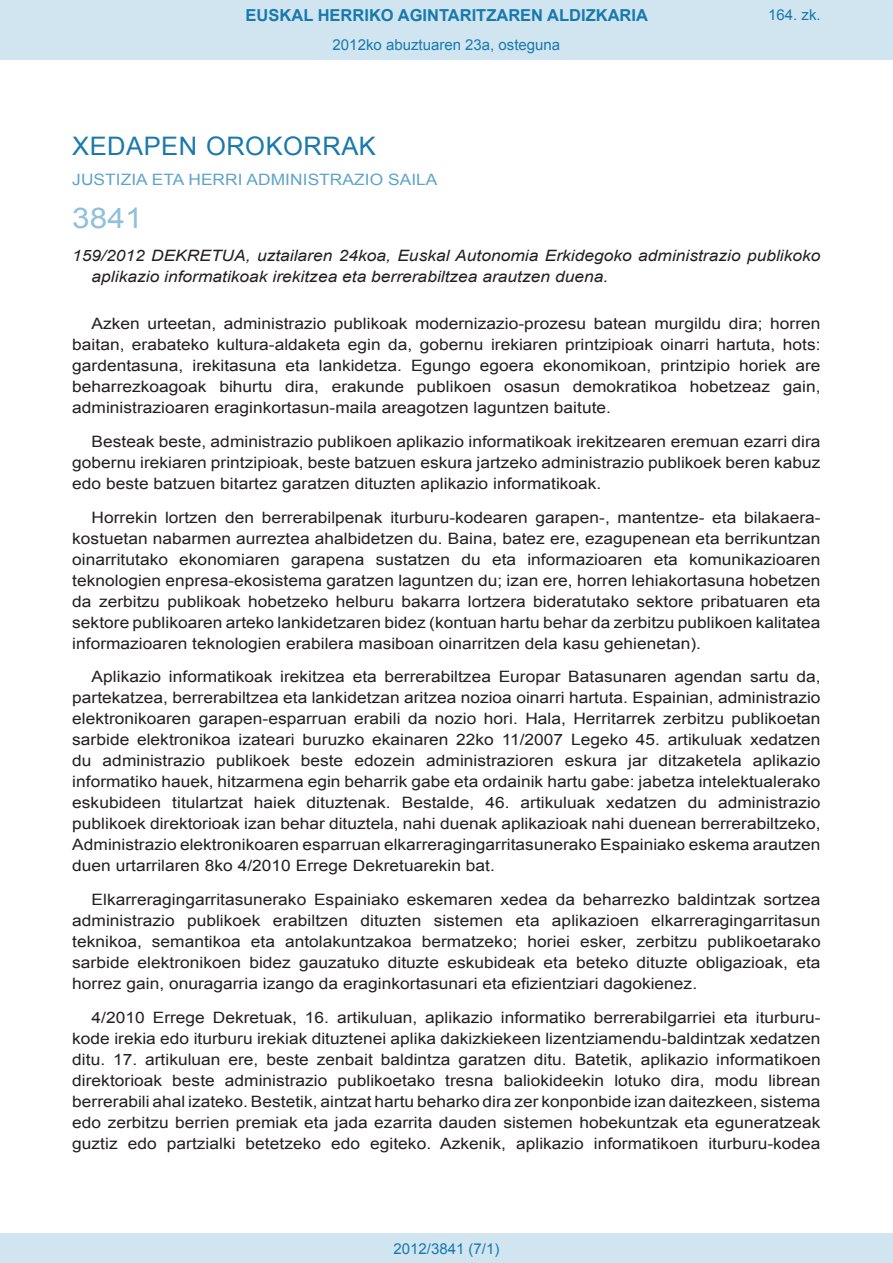
<style>
.page{position:relative;width:893px;height:1263px;background:#fff}
.page>*{position:absolute;margin:0;border:0;box-sizing:border-box;transform-origin:0 0}
.BOPVOrden{font:28.5px "Arial";color:#90c0db;scale:1.11 1}
.BOPVSeccion{font:25.5px "Arial";letter-spacing:.02em;color:#1879ad}
.t1{font:700 16.5px "Arial";color:#1879ad}
.BOPVDetalle{font:15.6px/21px "Arial";color:#231f20;text-align:justify;scale:1.11 1}
.BOPVTitulo{font:italic 15.6px/21px "Arial";color:#231f20;scale:1.11 1}
.BOPVOrganismo{font:15.6px "Arial";letter-spacing:.005em;color:#5ea4ca;scale:1.11 1}
.Paginacion_Centro{font:15px "Arial";color:#1879ad}
</style>
<div class="page">
<div style="left:0;top:0;width:893px;height:60px;background:#d0e5f0"></div>
<div style="left:0;top:1233px;width:893px;height:30px;background:#d0e5f0"></div>
<p class="t1" style="left:246px;top:4px;width:404px">EUSKAL HERRIKO AGINTARITZAREN ALDIZKARIA</p>
<p class="Paginacion_Centro" style="left:333px;top:35px;width:229px">2012ko abuztuaren 23a, osteguna</p>
<p class="Paginacion_Centro" style="left:768px;top:5px;width:54px">164. zk.</p>
<p class="BOPVSeccion" style="left:72px;top:129px;width:305px">XEDAPEN OROKORRAK</p>
<p class="BOPVOrganismo" style="left:72px;top:169px;width:331px">JUSTIZIA ETA HERRI ADMINISTRAZIO SAILA</p>
<p class="BOPVOrden" style="left:72px;top:199px;width:65px">3841</p>
<p class="BOPVTitulo" style="left:92px;top:246px;width:658px;text-indent:-19px">159/2012 DEKRETUA, uztailaren 24koa, Euskal Autonomia Erkidegoko administrazio publikoko aplikazio informatikoak irekitzea eta berrerabiltzea arautzen duena.</p>
<p class="BOPVDetalle" style="left:72px;top:313px;width:676px;text-indent:19px">Azken urteetan, administrazio publikoak modernizazio-prozesu batean murgildu dira; horren baitan, erabateko kultura-aldaketa egin da, gobernu irekiaren printzipioak oinarri hartuta, hots: gardentasuna, irekitasuna eta lankidetza. Egungo egoera ekonomikoan, printzipio horiek are beharrezkoagoak bihurtu dira, erakunde publikoen osasun demokratikoa hobetzeaz gain, administrazioaren eraginkortasun-maila areagotzen laguntzen baitute.</p>
<p class="BOPVDetalle" style="left:72px;top:431px;width:676px;text-indent:19px">Besteak beste, administrazio publikoen aplikazio informatikoak irekitzearen eremuan ezarri dira gobernu irekiaren printzipioak, beste batzuen eskura jartzeko administrazio publikoek beren kabuz edo beste batzuen bitartez garatzen dituzten aplikazio informatikoak.</p>
<p class="BOPVDetalle" style="left:72px;top:507px;width:676px;text-indent:19px">Horrekin lortzen den berrerabilpenak iturburu-kodearen garapen-, mantentze- eta bilakaera&shy;kostuetan nabarmen aurreztea ahalbidetzen du. Baina, batez ere, ezagupenean eta berrikuntzan oinarritutako ekonomiaren garapena sustatzen du eta informazioaren eta komunikazioaren teknologien enpresa-ekosistema garatzen laguntzen du; izan ere, horren lehiakortasuna hobetzen da zerbitzu publikoak hobetzeko helburu bakarra lortzera bideratutako sektore pribatuaren eta sektore publikoaren arteko lankidetzaren bidez (kontuan hartu behar da zerbitzu publikoen kalitatea informazioaren teknologien erabilera masiboan oinarritzen dela kasu gehienetan).</p>
<p class="BOPVDetalle" style="left:72px;top:666px;width:676px;text-indent:19px">Aplikazio informatikoak irekitzea eta berrerabiltzea Europar Batasunaren agendan sartu da, partekatzea, berrerabiltzea eta lankidetzan aritzea nozioa oinarri hartuta. Espainian, administrazio elektronikoaren garapen-esparruan erabili da nozio hori. Hala, Herritarrek zerbitzu publikoetan sarbide elektronikoa izateari buruzko ekainaren 22ko 11/2007 Legeko 45. artikuluak xedatzen du administrazio publikoek beste edozein administrazioren eskura jar ditzaketela aplikazio informatiko hauek, hitzarmena egin beharrik gabe eta ordainik hartu gabe: jabetza intelektualerako eskubideen titulartzat haiek dituztenak. Bestalde, 46. artikuluak xedatzen du administrazio publikoek direktorioak izan behar dituztela, nahi duenak aplikazioak nahi duenean berrerabiltzeko, Administrazio elektronikoaren esparruan elkarreragingarritasunerako Espainiako eskema arautzen duen urtarrilaren 8ko 4/2010 Errege Dekretuarekin bat.</p>
<p class="BOPVDetalle" style="left:72px;top:889px;width:676px;text-indent:19px">Elkarreragingarritasunerako Espainiako eskemaren xedea da beharrezko baldintzak sortzea administrazio publikoek erabiltzen dituzten sistemen eta aplikazioen elkarreragingarritasun teknikoa, semantikoa eta antolakuntzakoa bermatzeko; horiei esker, zerbitzu publikoetarako sarbide elektronikoen bidez gauzatuko dituzte eskubideak eta beteko dituzte obligazioak, eta horrez gain, onuragarria izango da eraginkortasunari eta efizientziari dagokienez.</p>
<p class="BOPVDetalle" style="left:72px;top:1007px;width:676px;text-indent:19px">4/2010 Errege Dekretuak, 16. artikuluan, aplikazio informatiko berrerabilgarriei eta iturburu&shy;kode irekia edo iturburu irekiak dituztenei aplika dakizkiekeen lizentziamendu-baldintzak xedatzen ditu. 17. artikuluan ere, beste zenbait baldintza garatzen ditu. Batetik, aplikazio informatikoen direktorioak beste administrazio publikoetako tresna baliokideekin lotuko dira, modu librean berrerabili ahal izateko. Bestetik, aintzat hartu beharko dira zer konponbide izan daitezkeen, sistema edo zerbitzu berrien premiak eta jada ezarrita dauden sistemen hobekuntzak eta eguneratzeak guztiz edo partzialki betetzeko edo egiteko. Azkenik, aplikazio informatikoen iturburu-kodea</p>
<p class="Paginacion_Centro" style="left:393px;top:1238px;width:107px">2012/3841 (7/1)</p>
</div>
